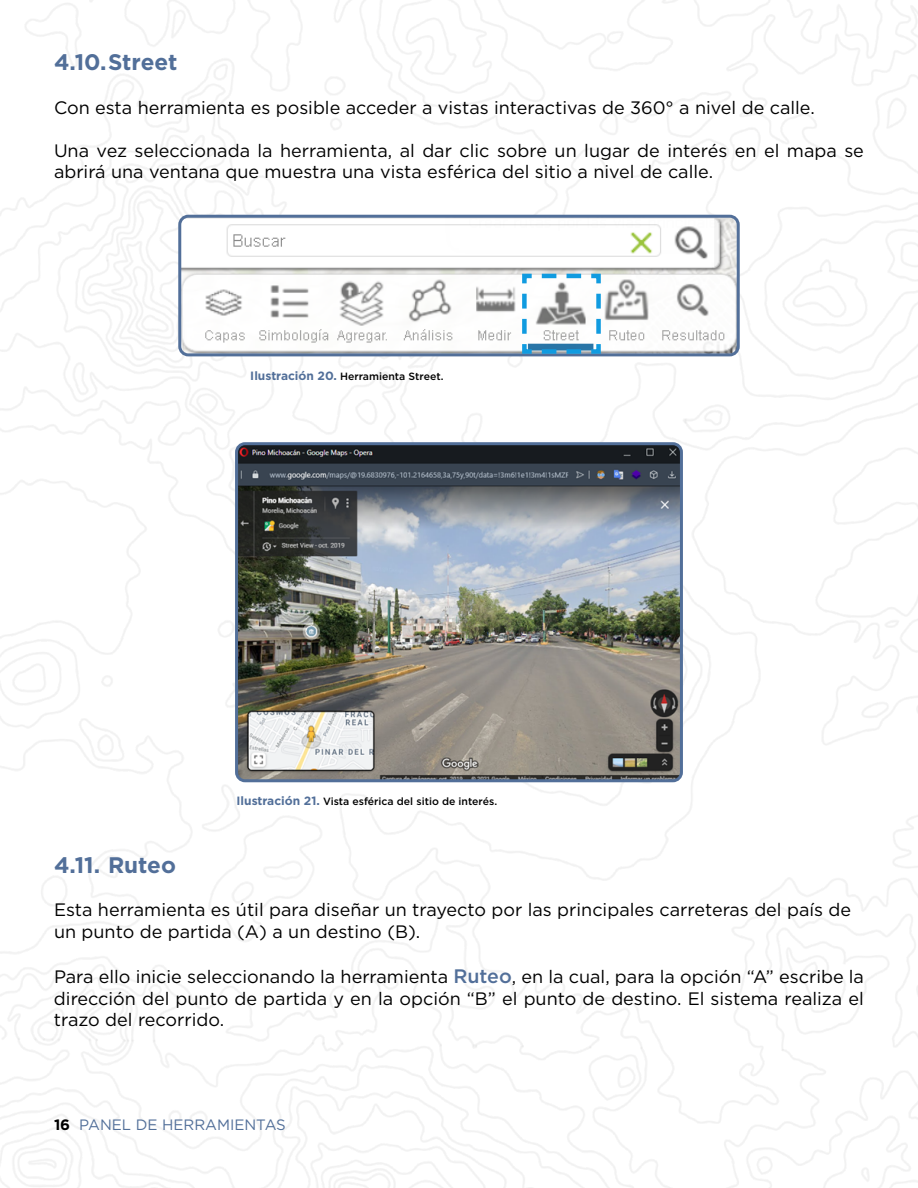
<style>
.page{position:relative;width:918px;height:1188px;background:#fff}
.page>*{position:absolute;margin:0;border:0;box-sizing:border-box;transform-origin:0 0}
.t1{font:700 22.5px "Gotham";color:#526f99}
.t2{font:18px/21.6px "Gotham";color:#000}
.t3{font:15px "Gotham";color:#526f99}
.t4{font:500 10.5px "Gotham";color:#000}
.s1{font-weight:700;font-size:12px;color:#526f99}
.s2{font-weight:500;font-size:19.5px;color:#526f99}
.s3{font-weight:700;color:#000}
</style>
<div class="page">
<img style="left:238px;top:446px;width:442px;height:335px">
<div style="left:235px;top:442px;width:448px;height:340px;border:3px solid #526f99;border-radius:9px"></div>
<img style="left:181px;top:216px;width:555px;height:136px">
<div style="left:178px;top:215px;width:562px;height:141px;border:3px solid #526f99;border-radius:9px"></div>
<svg style="left:520px;top:271px;width:83px;height:85px"></svg>
<p class="t1" style="left:54px;top:49px;width:125px">4.10.Street</p>
<p class="t2" style="left:54px;top:96px;width:762px">Con esta herramienta es posible acceder a vistas interactivas de 360° a nivel de calle.</p>
<p class="t2" style="left:54px;top:139px;width:811px">Una vez seleccionada la herramienta, al dar clic sobre un lugar de interés en el mapa se abrirá una ventana que muestra una vista esférica del sitio a nivel de calle.</p>
<p class="t4" style="left:250px;top:369px;width:195px"><span class="s1">Ilustración 20.</span> Herramienta Street.</p>
<p class="t4" style="left:237px;top:795px;width:262px"><span class="s1">Ilustración 21.</span> Vista esférica del sitio de interés.</p>
<p class="t1" style="left:54px;top:852px;width:124px">4.11. Ruteo</p>
<p class="t2" style="left:54px;top:899px;width:799px">Esta herramienta es útil para diseñar un trayecto por las principales carreteras del país de un punto de partida (A) a un destino (B).</p>
<p class="t2" style="left:54px;top:965px;width:812px;text-align:justify">Para ello inicie seleccionando la herramienta <span class="s2">Ruteo</span>, en la cual, para la opción “A” escribe la dirección del punto de partida y en la opción “B” el punto de destino. El sistema realiza el trazo del recorrido.</p>
<p class="t3" style="left:54px;top:1115px;width:233px"><span class="s3">16</span> PANEL DE HERRAMIENTAS</p>
</div>
